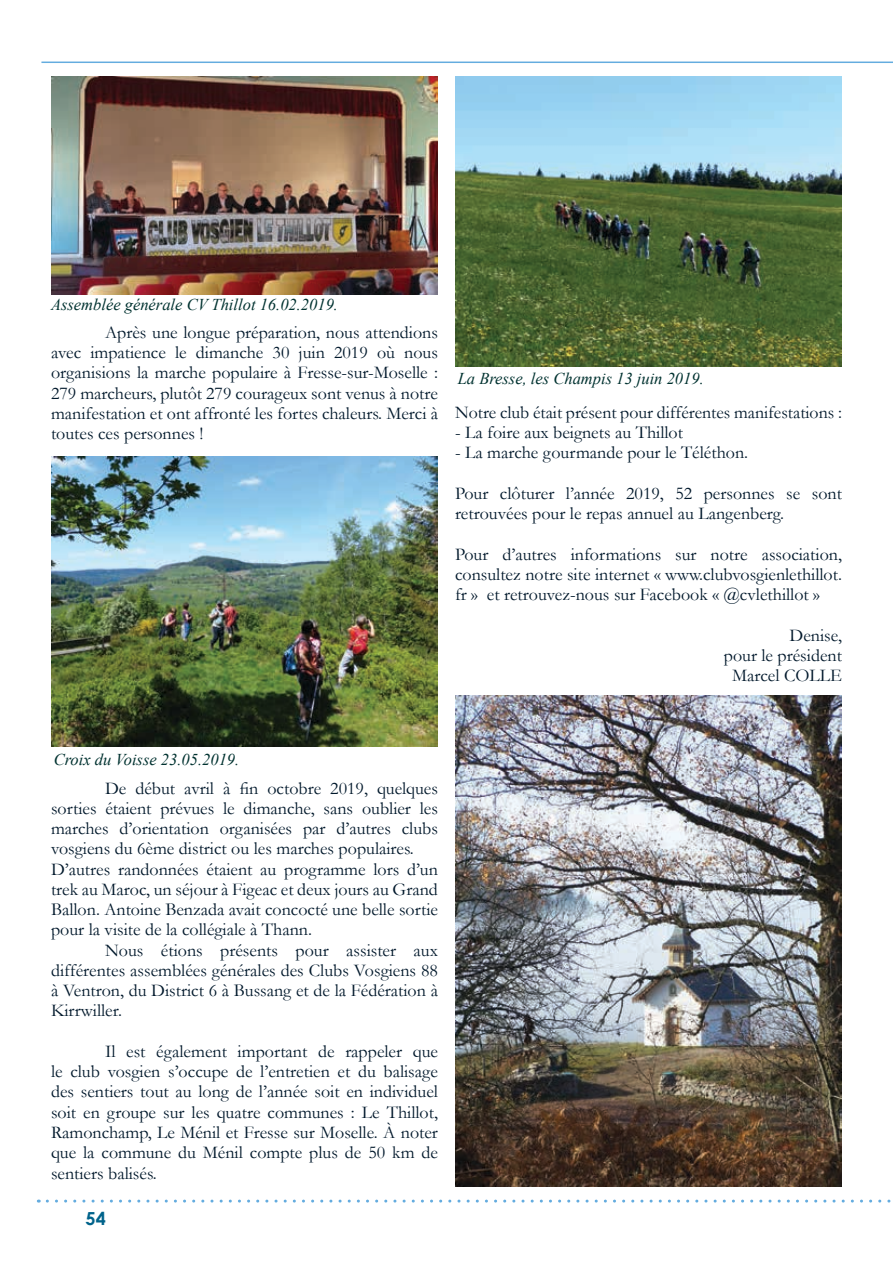
<style>
.page{position:relative;width:893px;height:1263px;background:#fff}
.page>*{position:absolute;margin:0;border:0;box-sizing:border-box;transform-origin:0 0}
.t1{font:18px/20.2px "Garamond";color:#00182b;text-align:justify}
.t2{font:700 18px "Century Gothic";color:#00638b}
.t3{font:italic 16.5px "Times New Roman";color:#003230}
</style>
<div class="page">
<svg style="left:47px;top:1199px;width:844px;height:3px"></svg>
<hr style="left:41px;top:62px;width:852px;height:1px;background:#64acdf">
<img style="left:455px;top:77px;width:387px;height:290px">
<img style="left:455px;top:695px;width:387px;height:491px">
<img style="left:51px;top:456px;width:387px;height:290px">
<img style="left:51px;top:77px;width:387px;height:217px">
<p class="t3" style="left:51px;top:293px;width:289px">Assemblée générale CV Thillot 16.02.2019.</p>
<p class="t1" style="left:51px;top:322px;width:388px;text-indent:54px">Après une longue préparation, nous attendions avec impatience le dimanche 30 juin 2019 où nous organisions la marche populaire à Fresse-sur-Moselle :<br>279 marcheurs, plutôt 279 courageux sont venus à notre manifestation et ont affronté les fortes chaleurs. Merci à toutes ces personnes !</p>
<p class="t3" style="left:458px;top:367px;width:247px">La Bresse, les Champis 13 juin 2019.</p>
<p class="t1" style="left:455px;top:402px;width:388px">Notre club était présent pour différentes manifestations :</p>
<p class="t1" style="left:455px;top:422px;width:230px">- La foire aux beignets au Thillot</p>
<p class="t1" style="left:455px;top:442px;width:295px">- La marche gourmande pour le Téléthon.</p>
<p class="t1" style="left:455px;top:483px;width:388px">Pour clôturer l’année 2019, 52 personnes se sont retrouvées pour le repas annuel au Langenberg.</p>
<p class="t1" style="left:455px;top:543px;width:388px">Pour d’autres informations sur notre association, consultez notre site internet « www.clubvosgienlethillot. fr » et retrouvez-nous sur Facebook « @cvlethillot »</p>
<p class="t1" style="left:724px;top:624px;width:120px;text-align:right">Denise,<br>pour le président<br>Marcel COLLE</p>
<p class="t3" style="left:54px;top:748px;width:187px">Croix du Voisse 23.05.2019.</p>
<p class="t1" style="left:51px;top:777px;width:388px;text-align:left;text-indent:54px">De début avril à fin octobre 2019, quelques sorties étaient prévues le dimanche, sans oublier les marches d’orientation organisées par d’autres clubs vosgiens du 6ème district ou les marches populaires.<br>D’autres randonnées étaient au programme lors d’un trek au Maroc, un séjour à Figeac et deux jours au Grand Ballon. Antoine Benzada avait concocté une belle sortie pour la visite de la collégiale à Thann.</p>
<p class="t1" style="left:51px;top:939px;width:388px;text-indent:54px">Nous étions présents pour assister aux différentes assemblées générales des Clubs Vosgiens 88 à Ventron, du District 6 à Bussang et de la Fédération à Kirrwiller.</p>
<p class="t1" style="left:51px;top:1041px;width:388px;text-indent:54px">Il est également important de rappeler que le club vosgien s’occupe de l’entretien et du balisage des sentiers tout au long de l’année soit en individuel soit en groupe sur les quatre communes : Le Thillot, Ramonchamp, Le Ménil et Fresse sur Moselle. À noter que la commune du Ménil compte plus de 50 km de sentiers balisés.</p>
<p class="t2" style="left:86px;top:1205px;width:22px">54</p>
</div>
